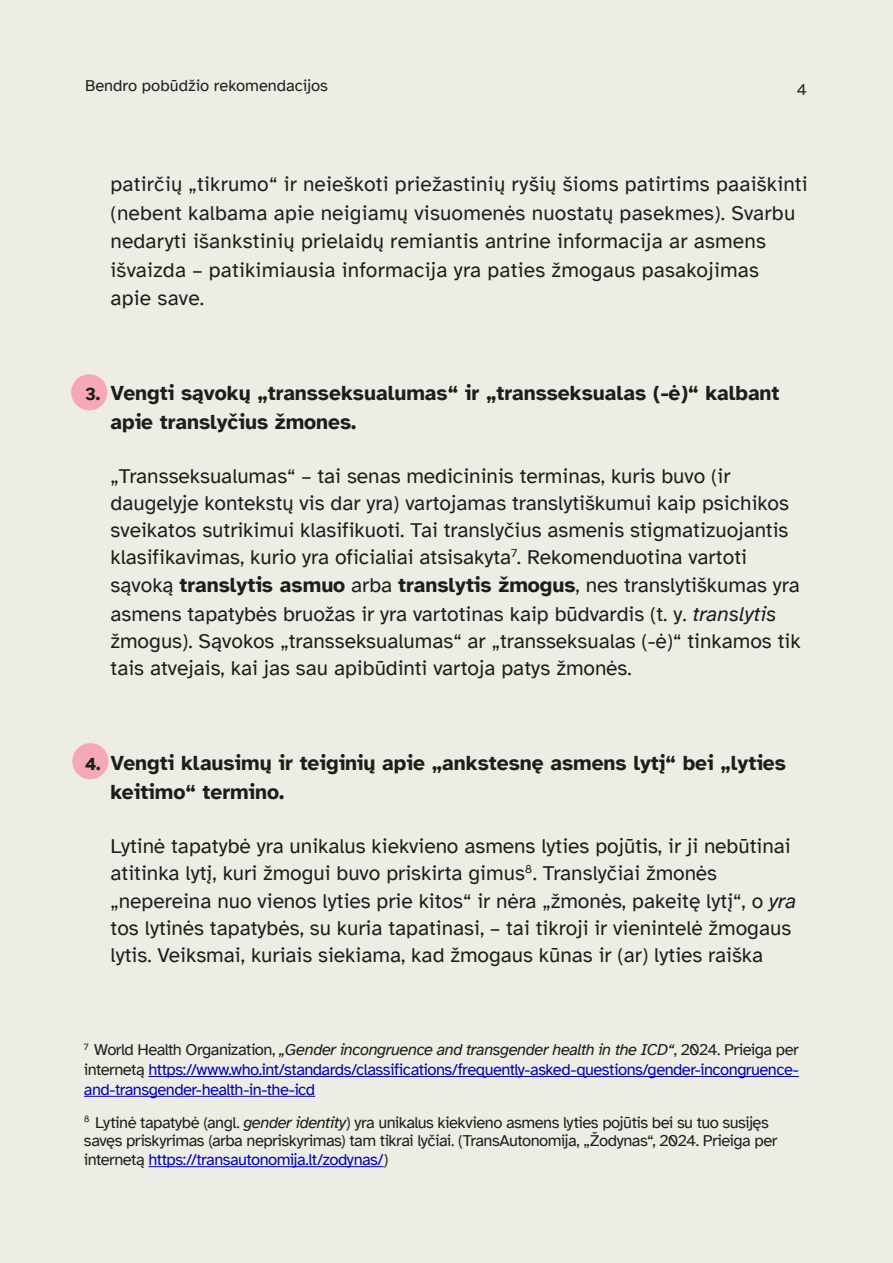
<style>
.page{position:relative;width:893px;height:1263px;background:#edede6}
.page>*{position:absolute;margin:0;border:0;box-sizing:border-box;transform-origin:0 0}
.t1{font:21px/27.5px "Atkinson Hyperlegible";color:#1d1d1b}
.t2{font:700 21px/28.5px "Atkinson Hyperlegible";color:#1d1d1b}
.t3{font:16.5px/19.8px "Atkinson Hyperlegible";letter-spacing:-.03em;color:#0000c4;text-align:justify}
.t4{font:16.5px/18px "Atkinson Hyperlegible";letter-spacing:-.03em;color:#1d1d1b}
.t5{font:16.5px "Atkinson Hyperlegible";color:#1d1d1b}
.s1{font-size:18px}
.s2{font-weight:700}
.s3{font-style:italic}
.s4{color:#1d1d1b}
.s5{font-style:italic;color:#1d1d1b}
</style>
<div class="page">
<div style="left:72px;top:743px;width:36px;height:36px;background:#f5a9b8;border-radius:50%"></div>
<div style="left:71px;top:374px;width:36px;height:36px;background:#f5a9b8;border-radius:50%"></div>
<hr style="left:148px;top:1076px;width:651px;height:1px;background:#0000c4">
<hr style="left:84px;top:1096px;width:231px;height:1px;background:#0000c4">
<hr style="left:148px;top:1166px;width:236px;height:1px;background:#0000c4">
<p class="t5" style="left:85px;top:77px;width:244px">Bendro pobūdžio rekomendacijos</p>
<p class="t4" style="left:797px;top:81px;width:12px">4</p>
<p class="t1" style="left:111px;top:170px;width:699px;line-height:28.5px">patirčių „tikrumo“ ir neieškoti priežastinių ryšių šioms patirtims paaiškinti (nebent kalbama apie neigiamų visuomenės nuostatų pasekmes). Svarbu nedaryti išankstinių prielaidų remiantis antrine informacija ar asmens išvaizda – patikimiausia informacija yra paties žmogaus pasakojimas<br>apie save.</p>
<p class="t2" style="left:111px;top:379px;width:670px;text-indent:-26px"><span class="s1">3.</span> Vengti sąvokų „transseksualumas“ ir „transseksualas (-ė)“ kalbant apie translyčius žmones.</p>
<p class="t1" style="left:111px;top:462px;width:692px">„Transseksualumas“ – tai senas medicininis terminas, kuris buvo (ir daugelyje kontekstų vis dar yra) vartojamas translytiškumui kaip psichikos sveikatos sutrikimui klasifikuoti. Tai translyčius asmenis stigmatizuojantis klasifikavimas, kurio yra oficialiai atsisakyta<sup>7</sup>. Rekomenduotina vartoti sąvoką <span class="s2">translytis asmuo</span> arba <span class="s2">translytis žmogus</span>, nes translytiškumas yra asmens tapatybės bruožas ir yra vartotinas kaip būdvardis (t. y. <span class="s3">translytis </span>žmogus). Sąvokos „transseksualumas“ ar „transseksualas (-ė)“ tinkamos tik tais atvejais, kai jas sau apibūdinti vartoja patys žmonės.</p>
<p class="t2" style="left:111px;top:749px;width:677px;text-indent:-26px"><span class="s1">4.</span> Vengti klausimų ir teiginių apie „ankstesnę asmens lytį“ bei „lyties keitimo“ termino.</p>
<p class="t1" style="left:111px;top:832px;width:687px">Lytinė tapatybė yra unikalus kiekvieno asmens lyties pojūtis, ir ji nebūtinai atitinka lytį, kuri žmogui buvo priskirta gimus<sup>8</sup>. Translyčiai žmonės „nepereina nuo vienos lyties prie kitos“ ir nėra „žmonės, pakeitę lytį“, o <span class="s3">yra </span>tos lytinės tapatybės, su kuria tapatinasi, – tai tikroji ir vienintelė žmogaus lytis. Veiksmai, kuriais siekiama, kad žmogaus kūnas ir (ar) lyties raiška</p>
<p class="t3" style="left:84px;top:1040px;width:716px"><sup>7</sup> <span class="s4">World Health Organization,</span> <span class="s5">„Gender incongruence and transgender health in the ICD“</span><span class="s4">, 2024. Prieiga per internetą</span> https://www.who.int/standards/classifications/frequently-asked-questions/gender-incongruence&shy;and-transgender-health-in-the-icd</p>
<p class="t4" style="left:84px;top:1113px;width:695px"><sup>8</sup> Lytinė tapatybė (angl. <span class="s3">gender identity</span>) yra unikalus kiekvieno asmens lyties pojūtis bei su tuo susijęs savęs priskyrimas (arba nepriskyrimas) tam tikrai lyčiai. (TransAutonomija, „Žodynas“, 2024. Prieiga per</p>
<p class="t3" style="left:84px;top:1150px;width:306px"><span class="s4">internetą</span> https://transautonomija.lt/zodynas/<span class="s4">)</span></p>
</div>
